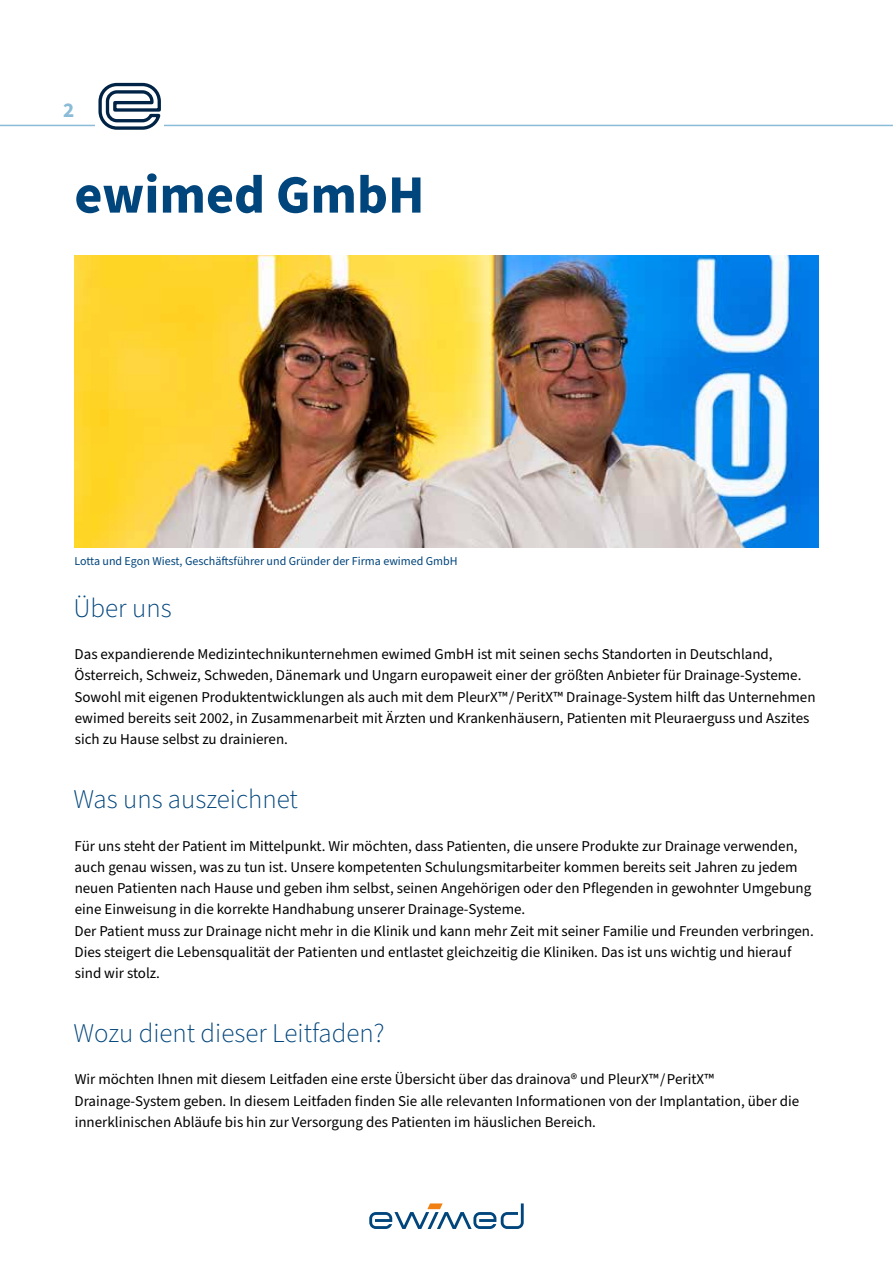
<style>
.page{position:relative;width:893px;height:1263px;background:#fff}
.page>*{position:absolute;margin:0;border:0;box-sizing:border-box;transform-origin:0 0}
.t1{font:700 54px "Source Sans Pro";color:#00457c}
.t2{font:300 27px "Source Sans Pro";color:#00457c}
.t3{font:700 21px "Source Sans Pro";color:#8abbd7}
.t4{font:15px/21.3px "Source Sans Pro";color:#000}
.t5{font:12px "Source Sans Pro";color:#00457c}
</style>
<div class="page">
<svg style="left:369px;top:1203px;width:155px;height:26px"></svg>
<hr style="left:0;top:125px;width:893px;height:1px;background:#8abbd7">
<div style="left:96px;top:74px;width:68px;height:64px;background:#fff"></div>
<svg style="left:98px;top:82px;width:63px;height:48px"></svg>
<img style="left:75px;top:255px;width:744px;height:292px">
<h3 class="t3" style="left:63px;top:96px;width:13px">2</h3>
<h1 class="t1" style="left:74px;top:158px;width:352px">ewimed GmbH</h1>
<p class="t5" style="left:74px;top:553px;width:385px">Lotta und Egon Wiest, Geschäftsführer und Gründer der Firma ewimed GmbH</p>
<h2 class="t2" style="left:73px;top:590px;width:100px">Über uns</h2>
<p class="t4" style="left:74px;top:644px;width:743px">Das expandierende Medizintechnikunternehmen ewimed GmbH ist mit seinen sechs Standorten in Deutschland, Österreich, Schweiz, Schweden, Dänemark und Ungarn europaweit einer der größten Anbieter für Drainage-Systeme.<br>Sowohl mit eigenen Produktentwicklungen als auch mit dem PleurX™ / PeritX™ Drainage-System hilft das Unternehmen ewimed bereits seit 2002, in Zusammenarbeit mit Ärzten und Krankenhäusern, Patienten mit Pleuraerguss und Aszites sich zu Hause selbst zu drainieren.</p>
<h2 class="t2" style="left:73px;top:781px;width:226px">Was uns auszeichnet</h2>
<p class="t4" style="left:75px;top:835px;width:741px">Für uns steht der Patient im Mittelpunkt. Wir möchten, dass Patienten, die unsere Produkte zur Drainage verwenden, auch genau wissen, was zu tun ist. Unsere kompetenten Schulungsmitarbeiter kommen bereits seit Jahren zu jedem neuen Patienten nach Hause und geben ihm selbst, seinen Angehörigen oder den Pflegenden in gewohnter Umgebung eine Einweisung in die korrekte Handhabung unserer Drainage-Systeme.<br>Der Patient muss zur Drainage nicht mehr in die Klinik und kann mehr Zeit mit seiner Familie und Freunden verbringen.<br>Dies steigert die Lebensqualität der Patienten und entlastet gleichzeitig die Kliniken. Das ist uns wichtig und hierauf sind wir stolz.</p>
<h2 class="t2" style="left:73px;top:1015px;width:313px">Wozu dient dieser Leitfaden?</h2>
<p class="t4" style="left:75px;top:1069px;width:726px">Wir möchten Ihnen mit diesem Leitfaden eine erste Übersicht über das drainova® und PleurX™ / PeritX™<br>Drainage-System geben. In diesem Leitfaden finden Sie alle relevanten Informationen von der Implantation, über die innerklinischen Abläufe bis hin zur Versorgung des Patienten im häuslichen Bereich.</p>
</div>
